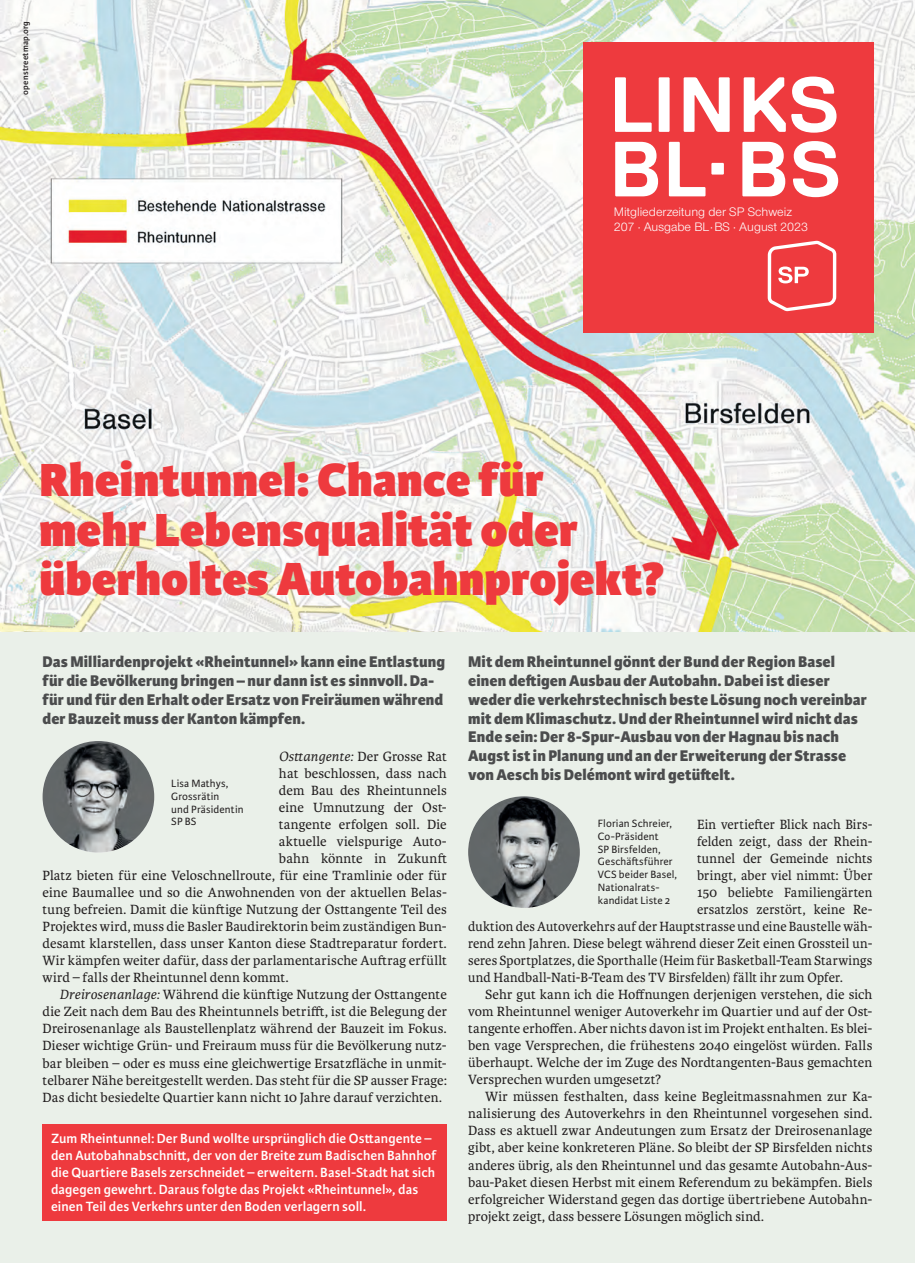
<style>
.page{position:relative;width:915px;height:1263px;background:#fff}
.page>*{position:absolute;margin:0;border:0;box-sizing:border-box;transform-origin:0 0}
.t1{font:800 49.5px/49.5px "Karmina Sans";color:#ee3a3e}
.t2{font:800 16.5px/18.8px "Karmina Sans";letter-spacing:.005em;color:#4b4c4d}
.t3{font:14.25px "Karmina";letter-spacing:.01em;color:#231f20}
.t4{font:600 14.25px/17px "Karmina Sans";letter-spacing:.005em;color:#fff}
.t5{font:italic 14.25px "Karmina";letter-spacing:.01em;color:#231f20}
.t6{font:12.75px/15.3px "Nimbus San Nov";color:#fff}
.t7{font:11.25px/12.8px "Karmina Sans";letter-spacing:.015em;color:#231f20}
.t8{font:600 9px "Karmina Sans";letter-spacing:.02em;color:#231f20}
.s1{font-style:normal}
.s2{font-style:italic}
</style>
<div class="page">
<div style="left:0;top:0;width:914px;height:1263px;background:#eaf0e9"></div>
<img style="left:0;top:0;width:914px;height:631px">
<div style="left:582px;top:43px;width:291px;height:290px;background:#ee3a3e"></div>
<svg style="left:615px;top:77px;width:36px;height:55px"></svg>
<svg style="left:658px;top:77px;width:11px;height:55px"></svg>
<svg style="left:683px;top:77px;width:46px;height:55px"></svg>
<svg style="left:743px;top:77px;width:42px;height:55px"></svg>
<svg style="left:791px;top:77px;width:45px;height:56px"></svg>
<svg style="left:767px;top:241px;width:69px;height:70px"></svg>
<svg style="left:615px;top:142px;width:43px;height:54px"></svg>
<svg style="left:668px;top:142px;width:37px;height:54px"></svg>
<svg style="left:711px;top:163px;width:12px;height:12px"></svg>
<svg style="left:742px;top:142px;width:43px;height:54px"></svg>
<svg style="left:793px;top:141px;width:44px;height:56px"></svg>
<img style="left:43px;top:741px;width:111px;height:112px;border-radius:56px">
<img style="left:468px;top:796px;width:111px;height:112px;border-radius:56px">
<div style="left:43px;top:1123px;width:403px;height:97px;background:#ee3a3e"></div>
<p class="t8" style="left:20px;top:95px;width:75px;rotate:-90deg">openstreetmap.org</p>
<p class="t6" style="left:613px;top:204px;width:196px">Mitgliederzeitung der SP Schweiz<br>207 · Ausgabe BL · BS · August 2023</p>
<h1 class="t1" style="left:39px;top:457px;width:626px">Rheintunnel: Chance für<br>mehr Lebensqualität oder überholtes Autobahnprojekt?</h1>
<p class="t2" style="left:43px;top:653px;width:404px">Das Milliardenprojekt «Rheintunnel» kann eine Entlastung für die Bevölkerung bringen – nur dann ist es sinnvoll. Da&shy;für und für den Erhalt oder Ersatz von Freiräumen während der Bauzeit muss der Kanton kämpfen.</p>
<p class="t5" style="left:279px;top:749px;width:169px">Osttangente: <span class="s1">Der Grosse Rat</span></p>
<p class="t3" style="left:279px;top:766px;width:169px">hat beschlossen, dass nach</p>
<p class="t3" style="left:279px;top:783px;width:169px">dem Bau des Rheintunnels</p>
<p class="t3" style="left:279px;top:800px;width:169px">eine Umnutzung der Ost-</p>
<p class="t3" style="left:279px;top:817px;width:169px">tangente erfolgen soll. Die</p>
<p class="t3" style="left:279px;top:834px;width:169px">aktuelle vielspurige Auto-</p>
<p class="t3" style="left:279px;top:851px;width:169px">bahn könnte in Zukunft</p>
<p class="t3" style="left:43px;top:868px;width:405px">Platz bieten für eine Veloschnellroute, für eine Tramlinie oder für</p>
<p class="t3" style="left:43px;top:885px;width:405px">eine Baumallee und so die Anwohnenden von der aktuellen Belas-</p>
<p class="t3" style="left:43px;top:902px;width:405px">tung befreien. Damit die künftige Nutzung der Osttangente Teil des</p>
<p class="t3" style="left:43px;top:919px;width:405px">Projektes wird, muss die Basler Baudirektorin beim zuständigen Bun-</p>
<p class="t3" style="left:43px;top:936px;width:405px">desamt klarstellen, dass unser Kanton diese Stadtreparatur fordert.</p>
<p class="t3" style="left:43px;top:953px;width:405px">Wir kämpfen weiter dafür, dass der parlamentarische Auftrag erfüllt</p>
<p class="t3" style="left:43px;top:970px;width:247px">wird – falls der Rheintunnel denn kommt.</p>
<p class="t3" style="left:60px;top:987px;width:388px"><span class="s2">Dreirosenanlage:</span> Während die künftige Nutzung der Osttangente</p>
<p class="t3" style="left:43px;top:1004px;width:405px">die Zeit nach dem Bau des Rheintunnels betrifft, ist die Belegung der</p>
<p class="t3" style="left:43px;top:1021px;width:405px">Dreirosenanlage als Baustellenplatz während der Bauzeit im Fokus.</p>
<p class="t3" style="left:43px;top:1038px;width:405px">Dieser wichtige Grün- und Freiraum muss für die Bevölkerung nutz-</p>
<p class="t3" style="left:43px;top:1055px;width:405px">bar bleiben – oder es muss eine gleichwertige Ersatzfläche in unmit-</p>
<p class="t3" style="left:43px;top:1072px;width:405px">telbarer Nähe bereitgestellt werden. Das steht für die SP ausser Frage:</p>
<p class="t3" style="left:43px;top:1089px;width:401px">Das dicht besiedelte Quartier kann nicht 10 Jahre darauf verzichten.</p>
<p class="t7" style="left:171px;top:777px;width:74px">Lisa Mathys,<br>Grossrätin<br>und Präsidentin<br>SP BS</p>
<p class="t4" style="left:51px;top:1130px;width:386px">Zum Rheintunnel: Der Bund wollte ursprünglich die Osttangente – den Autobahnabschnitt, der von der Breite zum Badischen Bahnhof die Quartiere Basels zerschneidet – erweitern. Basel-Stadt hat sich dagegen gewehrt. Daraus folgte das Projekt «Rheintunnel», das einen Teil des Verkehrs unter den Boden verlagern soll.</p>
<p class="t2" style="left:468px;top:653px;width:400px">Mit dem Rheintunnel gönnt der Bund der Region Basel einen deftigen Ausbau der Autobahn. Dabei ist dieser weder die verkehrstechnisch beste Lösung noch vereinbar mit dem Klimaschutz. Und der Rheintunnel wird nicht das Ende sein: Der 8-Spur-Ausbau von der Hagnau bis nach Augst ist in Planung und an der Erweiterung der Strasse von Aesch bis Delémont wird getüftelt.</p>
<p class="t3" style="left:696px;top:817px;width:177px">Ein vertiefter Blick nach Birs-</p>
<p class="t3" style="left:696px;top:834px;width:177px">felden zeigt, dass der Rhein-</p>
<p class="t3" style="left:696px;top:851px;width:177px">tunnel der Gemeinde nichts</p>
<p class="t3" style="left:696px;top:868px;width:177px">bringt, aber viel nimmt: Über</p>
<p class="t3" style="left:696px;top:885px;width:177px">150 beliebte Familiengärten</p>
<p class="t3" style="left:696px;top:902px;width:177px">ersatzlos zerstört, keine Re-</p>
<p class="t3" style="left:468px;top:919px;width:405px">duktion des Autoverkehrs auf der Hauptstrasse und eine Baustelle wäh-</p>
<p class="t3" style="left:468px;top:936px;width:405px">rend zehn Jahren. Diese belegt während dieser Zeit einen Grossteil un-</p>
<p class="t3" style="left:468px;top:953px;width:405px">seres Sportplatzes, die Sporthalle (Heim für Basketball-Team Starwings</p>
<p class="t3" style="left:468px;top:970px;width:376px">und Handball-Nati-B-Team des TV Birsfelden) fällt ihr zum Opfer.</p>
<p class="t3" style="left:485px;top:987px;width:388px">Sehr gut kann ich die Hoffnungen derjenigen verstehen, die sich</p>
<p class="t3" style="left:468px;top:1004px;width:405px">vom Rheintunnel weniger Autoverkehr im Quartier und auf der Ost-</p>
<p class="t3" style="left:468px;top:1021px;width:405px">tangente erhoffen. Aber nichts davon ist im Projekt enthalten. Es blei-</p>
<p class="t3" style="left:468px;top:1038px;width:405px">ben vage Versprechen, die frühestens 2040 eingelöst würden. Falls</p>
<p class="t3" style="left:468px;top:1055px;width:405px">überhaupt. Welche der im Zuge des Nordtangenten-Baus gemachten</p>
<p class="t3" style="left:468px;top:1072px;width:194px">Versprechen wurden umgesetzt?</p>
<p class="t3" style="left:485px;top:1089px;width:388px">Wir müssen festhalten, dass keine Begleitmassnahmen zur Ka-</p>
<p class="t3" style="left:468px;top:1106px;width:405px">nalisierung des Autoverkehrs in den Rheintunnel vorgesehen sind.</p>
<p class="t3" style="left:468px;top:1123px;width:405px">Dass es aktuell zwar Andeutungen zum Ersatz der Dreirosenanlage</p>
<p class="t3" style="left:468px;top:1140px;width:405px">gibt, aber keine konkreteren Pläne. So bleibt der SP Birsfelden nichts</p>
<p class="t3" style="left:468px;top:1157px;width:405px">anderes übrig, als den Rheintunnel und das gesamte Autobahn-Aus-</p>
<p class="t3" style="left:468px;top:1174px;width:405px">bau-Paket diesen Herbst mit einem Referendum zu bekämpfen. Biels</p>
<p class="t3" style="left:468px;top:1191px;width:405px">erfolgreicher Widerstand gegen das dortige übertriebene Autobahn-</p>
<p class="t3" style="left:468px;top:1208px;width:297px">projekt zeigt, dass bessere Lösungen möglich sind.</p>
<p class="t7" style="left:597px;top:817px;width:81px">Florian Schreier,<br>Co-Präsident<br>SP Birsfelden,<br>Geschäftsführer<br>VCS beider Basel,<br>Nationalrats&shy;kandidat Liste 2</p>
</div>
